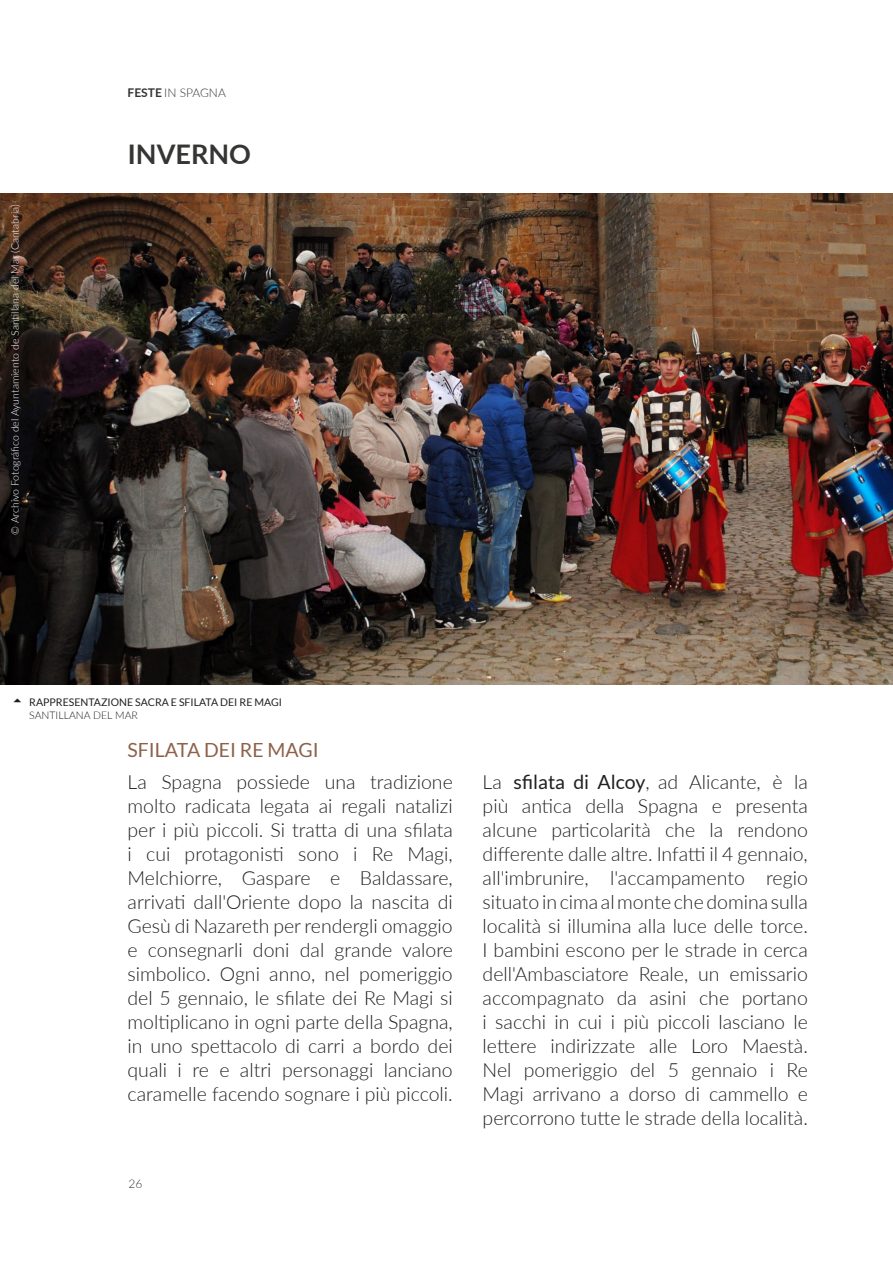
<style>
.page{position:relative;width:893px;height:1263px;background:#fff}
.page>*{position:absolute;margin:0;border:0;box-sizing:border-box;transform-origin:0 0}
.t1{font:700 27px "Lato";color:#353534}
.Body{font:300 19.5px/24px "Lato";color:#231f20;text-align:justify}
.t2{font:19.5px "Lato";color:#8d614a}
.t3{font:300 12px "Lato";color:#353534}
.PIE_ARRIBA{font:300 10.5px "Lato";color:#fff}
.t4{font:10.5px "Lato";color:#231f20}
.SUBPIE_ARRIBA{font:300 10.5px "Lato";color:#231f20}
.s1{font-weight:700}
.s2{font-weight:400}
</style>
<div class="page">
<img style="left:0;top:193px;width:893px;height:492px">
<p class="PIE_ARRIBA" style="left:8px;top:535px;width:332px;rotate:-90deg">© Archivo Fotográfico del Ayuntamiento de Santillana del Mar (Cantabria)</p>
<p class="t3" style="left:128px;top:84px;width:100px"><span class="s1">FESTE</span> IN SPAGNA</p>
<h2 class="t1" style="left:128px;top:134px;width:125px">INVERNO</h2>
<p class="t4" style="left:29px;top:696px;width:254px">RAPPRESENTAZIONE SACRA E SFILATA DEI RE MAGI</p>
<p class="SUBPIE_ARRIBA" style="left:29px;top:708px;width:110px">SANTILLANA DEL MAR</p>
<h3 class="t2" style="left:128px;top:739px;width:193px">SFILATA DEI RE MAGI</h3>
<p class="Body" style="left:128px;top:769px;width:327px">La Spagna possiede una tradizione molto radicata legata ai regali natalizi per i più piccoli. Si tratta di una sfilata i cui protagonisti sono i Re Magi, Melchiorre, Gaspare e Baldassare, arrivati dall'Oriente dopo la nascita di Gesù di Nazareth per rendergli omaggio e consegnarli doni dal grande valore simbolico. Ogni anno, nel pomeriggio del 5 gennaio, le sfilate dei Re Magi si moltiplicano in ogni parte della Spagna, in uno spettacolo di carri a bordo dei quali i re e altri personaggi lanciano caramelle facendo sognare i più piccoli.</p>
<p class="Body" style="left:483px;top:769px;width:327px">La <span class="s2">sfilata di Alcoy</span>, ad Alicante, è la più antica della Spagna e presenta alcune particolarità che la rendono differente dalle altre. Infatti il 4 gennaio, all'imbrunire, l'accampamento regio situato in cima al monte che domina sulla località si illumina alla luce delle torce.<br>I bambini escono per le strade in cerca dell'Ambasciatore Reale, un emissario accompagnato da asini che portano i sacchi in cui i più piccoli lasciano le lettere indirizzate alle Loro Maestà.<br>Nel pomeriggio del 5 gennaio i Re Magi arrivano a dorso di cammello e percorrono tutte le strade della località.</p>
<p class="t3" style="left:128px;top:1175px;width:15px">26</p>
</div>
